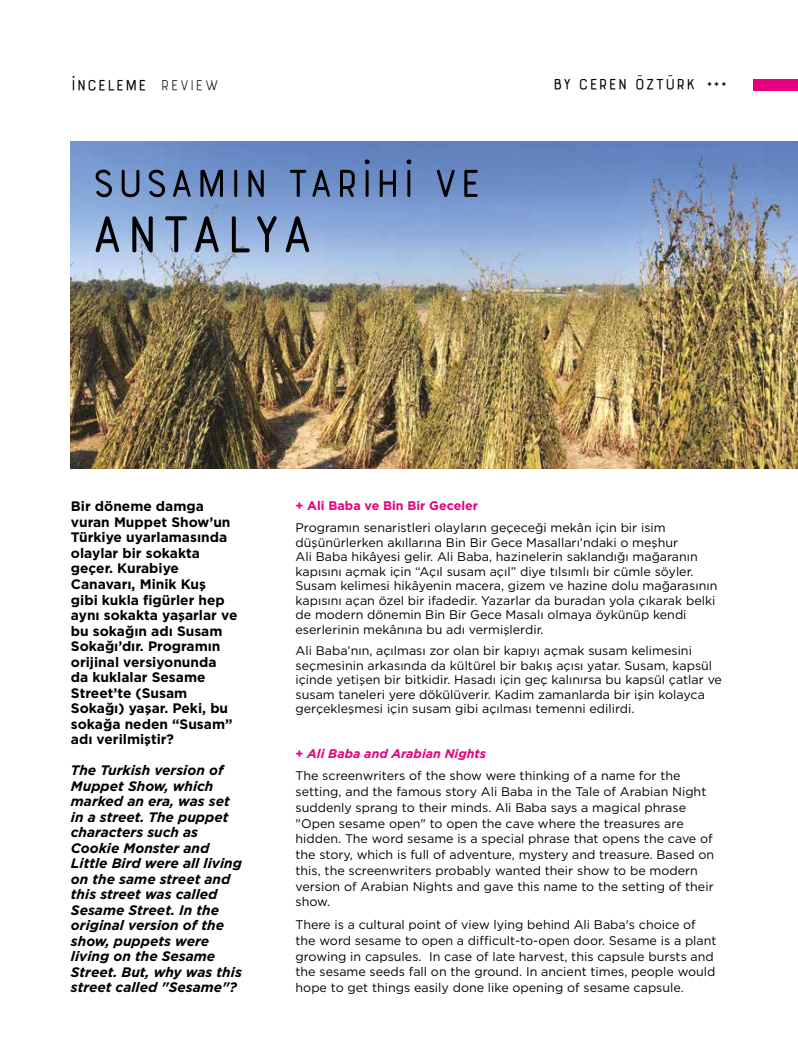
<style>
.page{position:relative;width:798px;height:1063px;background:#fff}
.page>*{position:absolute;margin:0;border:0;box-sizing:border-box;transform-origin:0 0}
.t1{font:700 17.5px "Bourton Line";color:#000}
.t2{font:700 13.75px/15.5px "Gotham";color:#000}
.t3{font:italic 700 13.75px/15.5px "Gotham";color:#000}
.t4{font:12.5px/14.5px "Gotham";color:#000}
.t5{font:700 12.5px "Gotham";color:#e6007d}
.s1{font-weight:500}
.s2{font-weight:700;color:#e6007d}
.s3{font-weight:700;font-style:italic;color:#e6007d}
</style>
<div class="page">
<img style="left:71px;top:142px;width:726px;height:327px">
<div style="left:753px;top:80px;width:44px;height:11px;background:#e6007d"></div>
<svg style="left:96px;top:159px;width:381px;height:38px;background:#5c77a6"></svg>
<svg style="left:95px;top:216px;width:214px;height:36px;background:#7388a8"></svg>
<h1 class="t1" style="left:552px;top:74px;width:145px">by CEREN ÖZTÜRK</h1>
<h1 class="t1" style="left:71px;top:74px;width:150px">İNCELEME <span class="s1">REVIEW</span></h1>
<h1 class="t1" style="left:705px;top:74px;width:23px">+++</h1>
<p class="t2" style="left:71px;top:499px;width:168px">Bir döneme damga vuran Muppet Show’un<br>Türkiye uyarlamasında olaylar bir sokakta geçer. Kurabiye<br>Canavarı, Minik Kuş<br>gibi kukla figürler hep aynı sokakta yaşarlar ve bu sokağın adı Susam<br>Sokağı’dır. Programın orijinal versiyonunda<br>da kuklalar Sesame<br>Street’te (Susam<br>Sokağı) yaşar. Peki, bu sokağa neden “Susam” adı verilmiştir?</p>
<p class="t3" style="left:71px;top:762px;width:172px">The Turkish version of<br>Muppet Show, which marked an era, was set in a street. The puppet characters such as<br>Cookie Monster and<br>Little Bird were all living on the same street and this street was called<br>Sesame Street. In the original version of the show, puppets were living on the Sesame<br>Street. But, why was this street called "Sesame"?</p>
<p class="t5" style="left:295px;top:498px;width:184px">+ Ali Baba ve Bin Bir Geceler</p>
<p class="t4" style="left:295px;top:520px;width:423px">Programın senaristleri olayların geçeceği mekân için bir isim düşünürlerken akıllarına Bin Bir Gece Masalları’ndaki o meşhur<br>Ali Baba hikâyesi gelir. Ali Baba, hazinelerin saklandığı mağaranın kapısını açmak için “Açıl susam açıl” diye tılsımlı bir cümle söyler.<br>Susam kelimesi hikâyenin macera, gizem ve hazine dolu mağarasının kapısını açan özel bir ifadedir. Yazarlar da buradan yola çıkarak belki de modern dönemin Bin Bir Gece Masalı olmaya öykünüp kendi eserlerinin mekânına bu adı vermişlerdir.</p>
<p class="t4" style="left:295px;top:643px;width:428px">Ali Baba’nın, açılması zor olan bir kapıyı açmak susam kelimesini seçmesinin arkasında da kültürel bir bakış açısı yatar. Susam, kapsül içinde yetişen bir bitkidir. Hasadı için geç kalınırsa bu kapsül çatlar ve susam taneleri yere dökülüverir. Kadim zamanlarda bir işin kolayca gerçekleşmesi için susam gibi açılması temenni edilirdi.</p>
<p class="t4" style="left:295px;top:741px;width:386px;line-height:22.9px"><span class="s2">+</span> <span class="s3">Ali Baba and Arabian Nights<br></span>The screenwriters of the show were thinking of a name for the</p>
<p class="t4" style="left:295px;top:784px;width:420px;line-height:15.8px">setting, and the famous story Ali Baba in the Tale of Arabian Night suddenly sprang to their minds. Ali Baba says a magical phrase "Open sesame open" to open the cave where the treasures are hidden. The word sesame is a special phrase that opens the cave of the story, which is full of adventure, mystery and treasure. Based on this, the screenwriters probably wanted their show to be modern version of Arabian Nights and gave this name to the setting of their show.</p>
<p class="t4" style="left:295px;top:917px;width:422px;line-height:15.8px">There is a cultural point of view lying behind Ali Baba's choice of the word sesame to open a difficult-to-open door. Sesame is a plant growing in capsules. In case of late harvest, this capsule bursts and the sesame seeds fall on the ground. In ancient times, people would hope to get things easily done like opening of sesame capsule.</p>
</div>
